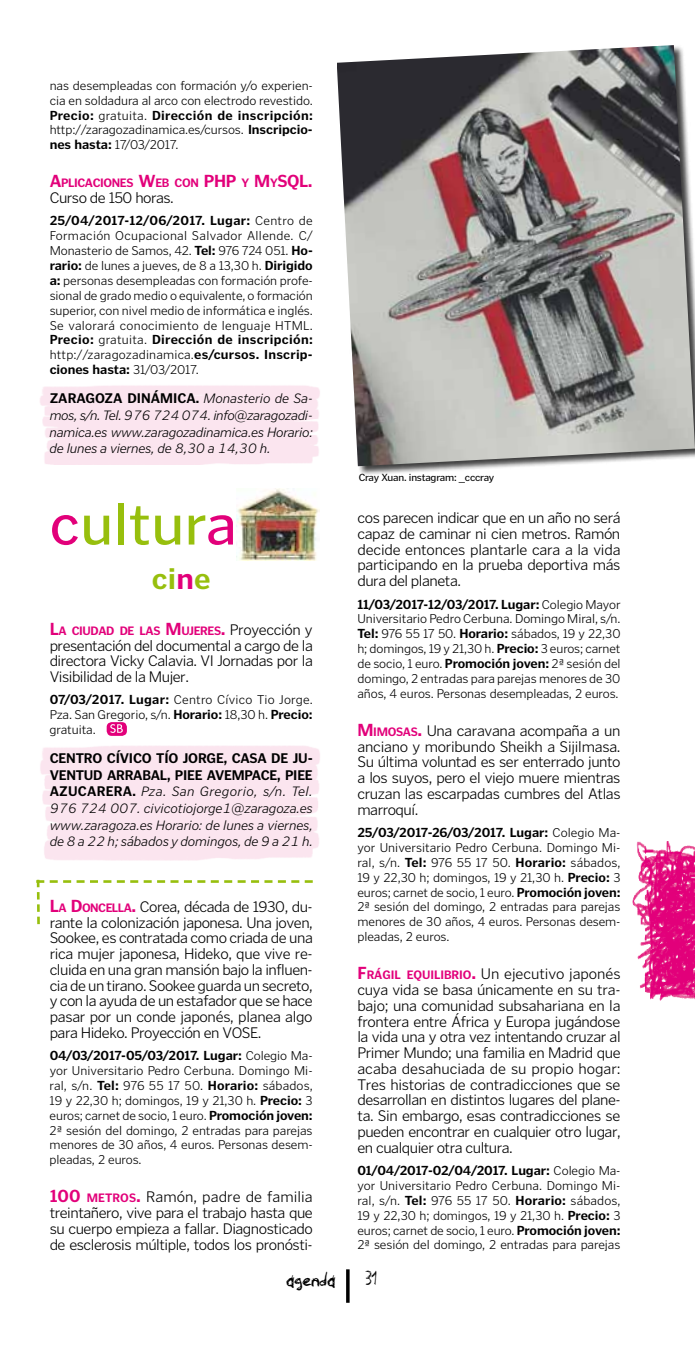
<style>
.page{position:relative;width:695px;height:1365px;background:#fff}
.page>*{position:absolute;margin:0;border:0;box-sizing:border-box;transform-origin:0 0}
.t1{font:59.5px "Poynter Gothic Text";letter-spacing:.005em;color:#97bf0d}
.t2{font:700 29.75px "Poynter Gothic Text";color:#97bf0d}
.t3{font:21px "Philip'Signature";color:#000}
.t4{font:300 15.75px/15.8px "Poynter Gothic Text";letter-spacing:-.03em;color:#000;text-align:justify}
.t5{font:14px/16.6px "Poynter Gothic Text Tab Light Italc";letter-spacing:-.015em;color:#000;text-align:justify}
.t6{font:300 13.12px/14.9px "Poynter Gothic Text";letter-spacing:-.005em;color:#000;text-align:justify}
.t7{font:700 12.25px "Poynter Gothic Text";letter-spacing:-.035em;color:#e2007a}
.t8{font:10.5px "Poynter Gothic Text Tab";letter-spacing:-.025em;color:#000}
.s1{font-weight:700}
.s2{font-size:17.5px}
.s3{font-family:"Poynter Gothic Text Tab";font-weight:700}
.s4{color:#e2007a}
.s5{font-weight:300;font-size:15.75px;color:#000}
.s6{font-weight:700;font-size:17.5px;color:#e2007a}
.s7{font-weight:700;font-size:12.25px;color:#e2007a}
</style>
<div class="page">
<hr style="left:346px;top:1269px;width:3px;height:33px;background:#000">
<img style="left:632px;top:841px;width:62px;height:160px">
<img style="left:236px;top:488px;width:84px;height:72px">
<div style="left:107px;top:722px;width:20px;height:13px;background:#e2007a;border-radius:5px"></div>
<svg style="left:110px;top:724px;width:13px;height:8px"></svg>
<div style="left:336px;top:45px;width:358px;height:430px;background:#000;opacity:.75"></div>
<img style="left:336px;top:45px;width:358px;height:421px">
<svg style="left:36px;top:879px;width:277px;height:45px"></svg>
<p class="t6" style="left:50px;top:78px;width:264px">nas desempleadas con formación y/o experien&shy;cia en soldadura al arco con electrodo revestido.<br><span class="s1">Precio:</span> gratuita. <span class="s1">Dirección de inscripción: </span>http://zaragozadinamica.es/cursos. <span class="s1">Inscripcio&shy;nes hasta:</span> 17/03/2017.</p>
<p class="t7" style="left:50px;top:176px;width:264px"><span class="s2">A</span>PLICACIONES <span class="s2">W</span>EB CON <span class="s2">PHP</span> Y <span class="s2">M</span>Y<span class="s2">SQL.</span></p>
<p class="t4" style="left:50px;top:190px;width:126px">Curso de 150 horas.</p>
<p class="t6" style="left:50px;top:213px;width:265px"><span class="s1">25/04/2017-12/06/2017. Lugar:</span> Centro de Formación Ocupacional Salvador Allende. C/ Monasterio de Samos, 42. <span class="s1">Tel:</span> 976 724 051. <span class="s1">Ho&shy;rario:</span> de lunes a jueves, de 8 a 13,30 h. <span class="s1">Dirigido a:</span> personas desempleadas con formación profe&shy;sional de grado medio o equivalente, o formación superior, con nivel medio de informática e inglés.<br>Se valorará conocimiento de lenguaje HTML.<br><span class="s1">Precio:</span> gratuita. <span class="s1">Dirección de inscripción: </span>http://zaragozadinamica.<span class="s1">es/cursos. Inscrip&shy;ciones hasta:</span> 31/03/2017.</p>
<p class="t5" style="left:50px;top:390px;width:265px"><span class="s3">ZARAGOZA DINÁMICA.</span> Monasterio de Sa&shy;mos, s/n. Tel. 976 724 074. info@zaragozadi&shy;namica.es www.zaragozadinamica.es Horario: de lunes a viernes, de 8,30 a 14,30 h.</p>
<p class="t1" style="left:50px;top:491px;width:189px"><span class="s4">c</span>ultur<span class="s4">a</span></p>
<p class="t2" style="left:152px;top:562px;width:60px">ci<span class="s4">n</span>e</p>
<p class="t7" style="left:50px;top:623px;width:264px"><span class="s2">L</span>A CIUDAD DE LAS <span class="s2">M</span> UJERES<span class="s2">.</span> <span class="s5">Proyección y</span></p>
<p class="t4" style="left:50px;top:637px;width:265px">presentación del documental a cargo de la directora Vicky Calavia. VI Jornadas por la Visibilidad de la Mujer.</p>
<p class="t6" style="left:50px;top:692px;width:264px"><span class="s1">07/03/2017. Lugar:</span> Centro Cívico Tio Jorge.<br>Pza. San Gregorio, s/n. <span class="s1">Horario:</span> 18,30 h. <span class="s1">Precio: </span>gratuita.</p>
<p class="t5" style="left:50px;top:750px;width:265px"><span class="s3">CENTRO CÍVICO TÍO JORGE, CASA DE JU-VENTUD ARRABAL, PIEE AVEMPACE, PIEE AZUCARERA.</span> Pza. San Gregorio, s/n. Tel.<br>976 724 007. civicotiojorge1@zaragoza.es www.zaragoza.es Horario: de lunes a viernes, de 8 a 22 h; sábados y domingos, de 9 a 21 h.</p>
<p class="t4" style="left:50px;top:898px;width:265px"><span class="s6">L</span><span class="s7">A</span> <span class="s6">D</span><span class="s7">ONCELLA</span><span class="s6">.</span> Corea, década de 1930, du&shy;rante la colonización japonesa. Una joven, Sookee, es contratada como criada de una rica mujer japonesa, Hideko, que vive re&shy;cluida en una gran mansión bajo la influen&shy;cia de un tirano. Sookee guarda un secreto, y con la ayuda de un estafador que se hace pasar por un conde japonés, planea algo para Hideko. Proyección en VOSE.</p>
<p class="t6" style="left:50px;top:1048px;width:264px"><span class="s1">04/03/2017-05/03/2017. Lugar:</span> Colegio Ma&shy;yor Universitario Pedro Cerbuna. Domingo Mi&shy;ral, s/n. <span class="s1">Tel:</span> 976 55 17 50. <span class="s1">Horario:</span> sábados, 19 y 22,30 h; domingos, 19 y 21,30 h. <span class="s1">Precio:</span> 3 euros; carnet de socio, 1 euro. <span class="s1">Promoción joven:<br></span>2ª sesión del domingo, 2 entradas para parejas menores de 30 años, 4 euros. Personas desem&shy;pleadas, 2 euros.</p>
<p class="t4" style="left:50px;top:1189px;width:265px"><span class="s6">100</span> <span class="s7">METROS</span><span class="s6">.</span> Ramón, padre de familia treintañero, vive para el trabajo hasta que su cuerpo empieza a fallar. Diagnosticado de esclerosis múltiple, todos los pronósti-</p>
<p class="t8" style="left:358px;top:472px;width:137px">Cray Xuan. instagram: _cccray</p>
<p class="t4" style="left:357px;top:510px;width:265px">cos parecen indicar que en un año no será capaz de caminar ni cien metros. Ramón decide entonces plantarle cara a la vida participando en la prueba deportiva más dura del planeta.</p>
<p class="t6" style="left:357px;top:596px;width:264px"><span class="s1">11/03/2017-12/03/2017. Lugar:</span> Colegio Mayor Universitario Pedro Cerbuna. Domingo Miral, s/n.<br><span class="s1">Tel:</span> 976 55 17 50. <span class="s1">Horario:</span> sábados, 19 y 22,30 h; domingos, 19 y 21,30 h. <span class="s1">Precio:</span> 3 euros; carnet de socio, 1 euro. <span class="s1">Promoción joven:</span> 2ª sesión del domingo, 2 entradas para parejas menores de 30 años, 4 euros. Personas desempleadas, 2 euros.</p>
<p class="t4" style="left:357px;top:722px;width:265px"><span class="s6">M</span> <span class="s7">IMOSAS</span><span class="s6">.</span> Una caravana acompaña a un anciano y moribundo Sheikh a Sijilmasa.<br>Su última voluntad es ser enterrado junto a los suyos, pero el viejo muere mientras cruzan las escarpadas cumbres del Atlas marroquí.</p>
<p class="t6" style="left:357px;top:825px;width:264px"><span class="s1">25/03/2017-26/03/2017. Lugar:</span> Colegio Ma&shy;yor Universitario Pedro Cerbuna. Domingo Mi&shy;ral, s/n. <span class="s1">Tel:</span> 976 55 17 50. <span class="s1">Horario:</span> sábados, 19 y 22,30 h; domingos, 19 y 21,30 h. <span class="s1">Precio:</span> 3 euros; carnet de socio, 1 euro. <span class="s1">Promoción joven:<br></span>2ª sesión del domingo, 2 entradas para parejas menores de 30 años, 4 euros. Personas desem&shy;pleadas, 2 euros.</p>
<p class="t4" style="left:357px;top:966px;width:265px"><span class="s6">F</span><span class="s7">RÁGIL EQUILIBRIO</span><span class="s6">.</span> Un ejecutivo japonés cuya vida se basa únicamente en su tra&shy;bajo; una comunidad subsahariana en la frontera entre África y Europa jugándose la vida una y otra vez intentando cruzar al Primer Mundo; una familia en Madrid que acaba desahuciada de su propio hogar:<br>Tres historias de contradicciones que se desarrollan en distintos lugares del plane&shy;ta. Sin embargo, esas contradicciones se pueden encontrar en cualquier otro lugar, en cualquier otra cultura.</p>
<p class="t6" style="left:357px;top:1162px;width:264px"><span class="s1">01/04/2017-02/04/2017. Lugar:</span> Colegio Ma&shy;yor Universitario Pedro Cerbuna. Domingo Mi&shy;ral, s/n. <span class="s1">Tel:</span> 976 55 17 50. <span class="s1">Horario:</span> sábados, 19 y 22,30 h; domingos, 19 y 21,30 h. <span class="s1">Precio:</span> 3 euros; carnet de socio, 1 euro. <span class="s1">Promoción joven:<br></span>2ª sesión del domingo, 2 entradas para parejas</p>
<p class="t3" style="left:286px;top:1266px;width:50px">agenda</p>
<p class="t3" style="left:365px;top:1266px;width:13px">31</p>
</div>
